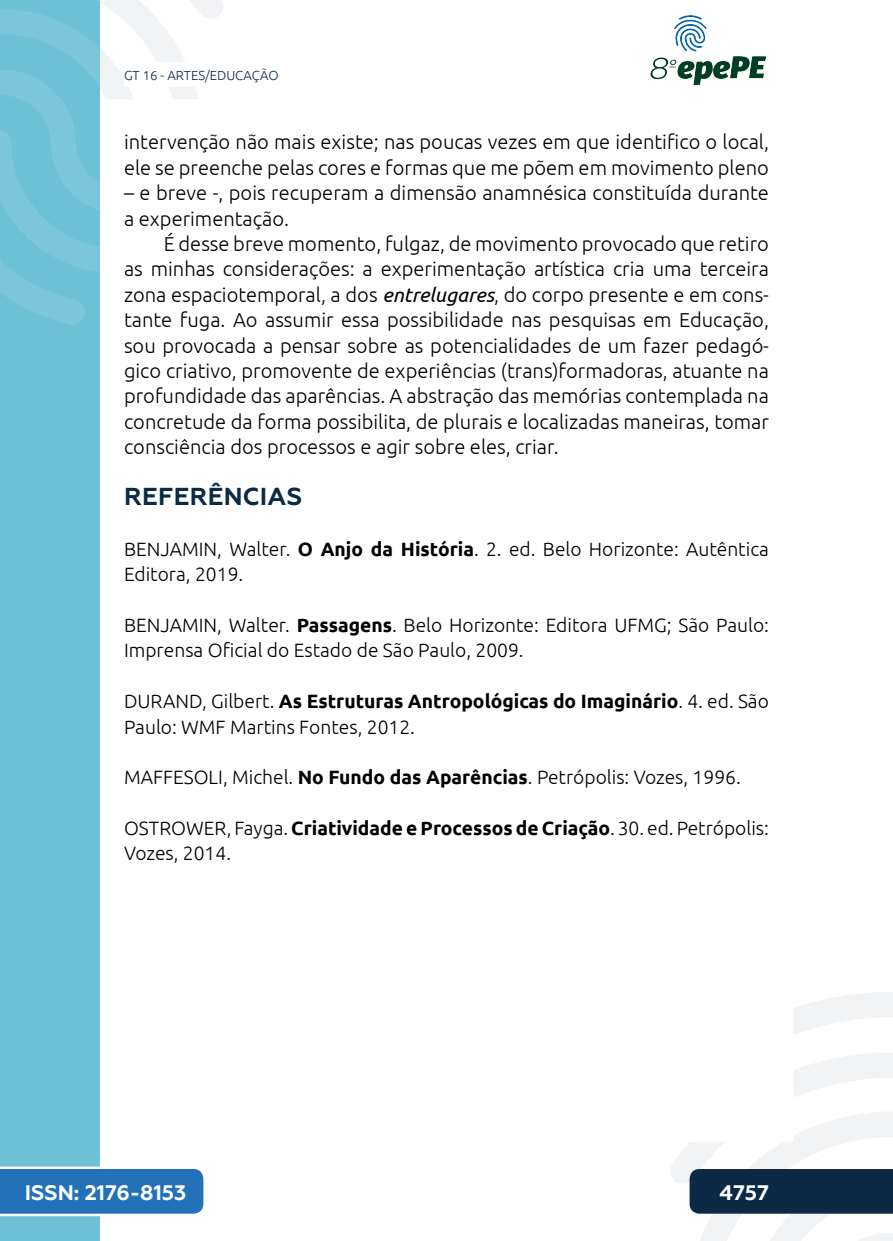
<style>
.page{position:relative;width:893px;height:1241px;background:#fff}
.page>*{position:absolute;margin:0;border:0;box-sizing:border-box;transform-origin:0 0}
._3_SUBTÍTULO{font:700 24.5px "Geometria";letter-spacing:.01em;color:#0c2a46}
.t1{font:700 21px "Geometria";color:#fff}
._5_CORPO{font:300 20.12px/25.4px "Ubuntu";color:#000}
._11_REFERENCIAS{font:300 19.25px/25.4px "Ubuntu";color:#000}
.t2{font:300 13.12px "Ubuntu";color:#0c2a46}
.s1{font-weight:400;font-style:italic}
.s2{font-weight:700}
</style>
<div class="page">
<svg style="left:670px;top:992px;width:223px;height:248px"></svg>
<svg style="left:99px;top:0;width:124px;height:324px"></svg>
<img style="left:650px;top:15px;width:117px;height:71px">
<div style="left:0;top:0;width:99px;height:1240px;background:#6ec0d5"></div>
<svg style="left:0;top:0;width:99px;height:325px"></svg>
<svg style="left:0;top:1166px;width:203px;height:49px"></svg>
<div style="left:690px;top:1168px;width:203px;height:45px;background:#0c2a46"></div>
<div style="left:124px;top:62px;width:516px;height:25px;background:#fff"></div>
<p class="t2" style="left:124px;top:67px;width:156px">GT 16 - ARTES/EDUCAÇÃO</p>
<p class="_5_CORPO" style="left:124px;top:129px;width:646px">intervenção não mais existe; nas poucas vezes em que identifico o local, ele se preenche pelas cores e formas que me põem em movimento pleno</p>
<p class="_5_CORPO" style="left:124px;top:180px;width:646px">– e breve -, pois recuperam a dimensão anamnésica constituída durante a experimentação.</p>
<p class="_5_CORPO" style="left:124px;top:231px;width:646px;text-align:justify;text-indent:40px">É desse breve momento, fulgaz, de movimento provocado que retiro as minhas considerações: a experimentação artística cria uma terceira zona espaciotemporal, a dos <span class="s1">entrelugares</span>, do corpo presente e em cons&shy;tante fuga. Ao assumir essa possibilidade nas pesquisas em Educação, sou provocada a pensar sobre as potencialidades de um fazer pedagó&shy;gico criativo, promovente de experiências (trans)formadoras, atuante na profundidade das aparências. A abstração das memórias contemplada na concretude da forma possibilita, de plurais e localizadas maneiras, tomar consciência dos processos e agir sobre eles, criar.</p>
<p class="_3_SUBTÍTULO" style="left:124px;top:482px;width:179px">REFERÊNCIAS</p>
<p class="_11_REFERENCIAS" style="left:124px;top:535px;width:646px">BENJAMIN, Walter. <span class="s2">O Anjo da História</span>. 2. ed. Belo Horizonte: Autêntica<br>Editora, 2019.</p>
<p class="_11_REFERENCIAS" style="left:124px;top:611px;width:646px">BENJAMIN, Walter. <span class="s2">Passagens</span>. Belo Horizonte: Editora UFMG; São Paulo:<br>Imprensa Oficial do Estado de São Paulo, 2009.</p>
<p class="_11_REFERENCIAS" style="left:124px;top:688px;width:646px">DURAND, Gilbert. <span class="s2">As Estruturas Antropológicas do Imaginário</span>. 4. ed. São<br>Paulo: WMF Martins Fontes, 2012.</p>
<p class="_11_REFERENCIAS" style="left:124px;top:764px;width:618px">MAFFESOLI, Michel. <span class="s2">No Fundo das Aparências</span>. Petrópolis: Vozes, 1996.</p>
<p class="_11_REFERENCIAS" style="left:124px;top:814px;width:646px">OSTROWER, Fayga. <span class="s2">Criatividade e Processos de Criação</span>. 30. ed. Petrópolis:<br>Vozes, 2014.</p>
<p class="t1" style="left:25px;top:1179px;width:163px">ISSN: 2176-8153</p>
<p class="t1" style="left:720px;top:1179px;width:51px">4757</p>
</div>
